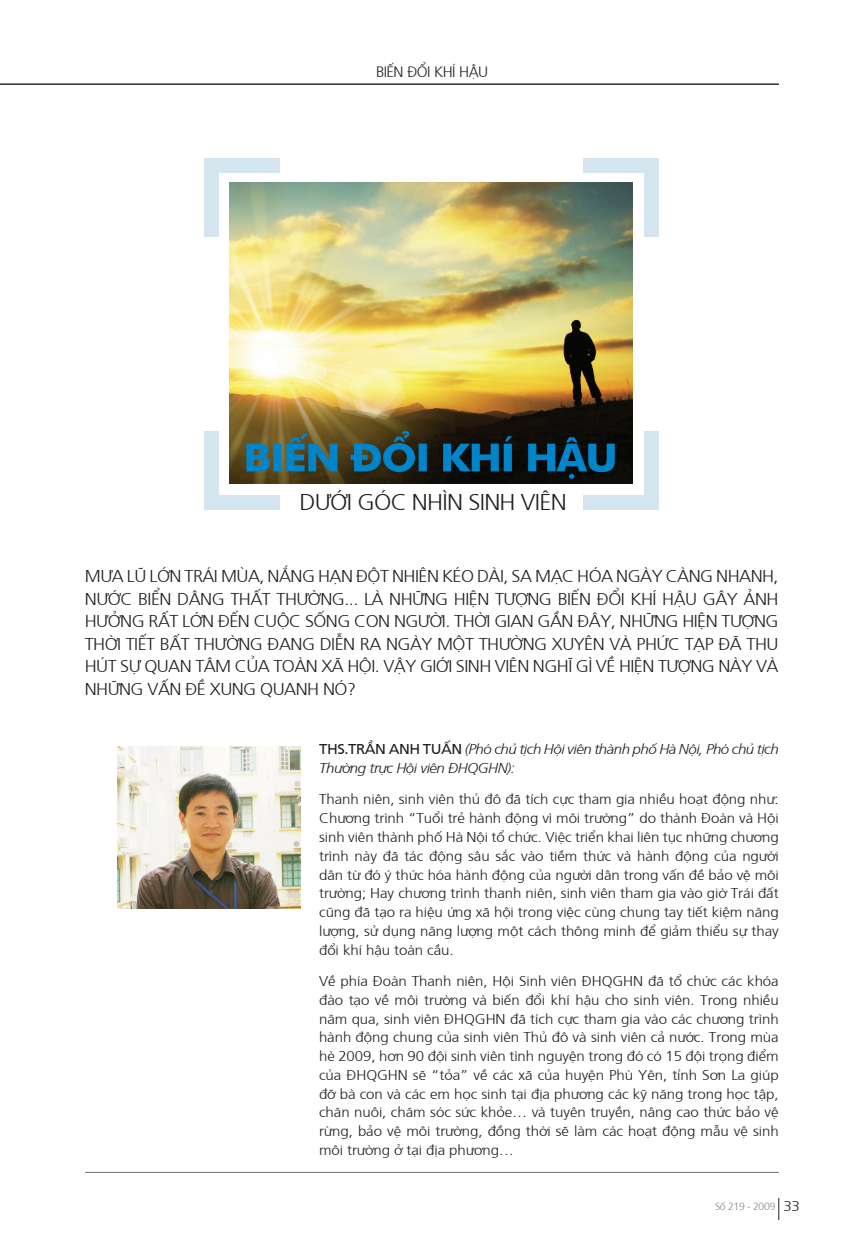
<style>
.page{position:relative;width:864px;height:1242px;background:#fff}
.page>*{position:absolute;margin:0;border:0;box-sizing:border-box;transform-origin:0 0}
.t1{font:300 22.8px "Frutiger";letter-spacing:-.03em;color:#231f20;scale:1.05 1}
.t2{font:300 17.1px/22.5px "Frutiger";letter-spacing:-.03em;color:#231f20;scale:1.05 1}
.t3{font:300 17.1px "Frutiger";letter-spacing:.08em;color:#231f20;scale:1.05 1}
.t4{font:300 15px "Frutiger";letter-spacing:-.04em;color:#231f20}
.t5{font:300 14.25px/18.8px "Frutiger";letter-spacing:-.005em;color:#231f20;text-align:justify;scale:1.05 1}
.t6{font:italic 300 14.25px/18.8px "Frutiger";letter-spacing:-.03em;color:#231f20;scale:1.05 1}
.t7{font:300 10.5px "Frutiger";letter-spacing:-.03em;color:#838c91}
.s1{font-weight:400;font-style:normal}
.s2{font-size:14.25px;color:#231f20}
</style>
<div class="page">
<img style="left:229px;top:182px;width:403px;height:301px">
<div style="left:643px;top:431px;width:15px;height:78px;background:#d5e5ef"></div>
<div style="left:583px;top:495px;width:75px;height:14px;background:#d5e5ef"></div>
<div style="left:204px;top:431px;width:14px;height:78px;background:#d5e5ef"></div>
<div style="left:204px;top:495px;width:75px;height:14px;background:#d5e5ef"></div>
<div style="left:204px;top:158px;width:14px;height:79px;background:#d5e5ef"></div>
<div style="left:204px;top:158px;width:75px;height:15px;background:#d5e5ef"></div>
<div style="left:643px;top:158px;width:15px;height:79px;background:#d5e5ef"></div>
<div style="left:583px;top:158px;width:75px;height:15px;background:#d5e5ef"></div>
<svg style="left:246px;top:431px;width:368px;height:48px;background:#1e444e"></svg>
<img style="left:118px;top:746px;width:182px;height:162px">
<hr style="left:0;top:84px;width:778px;height:1px;background:#262324">
<hr style="left:85px;top:1172px;width:693px;height:1px;background:#6c6d70">
<svg style="left:778px;top:1198px;width:1px;height:22px"></svg>
<p class="t4" style="left:376px;top:61px;width:14px">BIẾN</p>
<p class="t4" style="left:407px;top:61px;width:69px">ĐỔI KHÍ HẬU</p>
<h1 class="t1" style="left:299px;top:486px;width:256px">dưới góc nhìn sinh viên</h1>
<p class="t3" style="left:85px;top:564px;width:143px">Mưa lũ lớn trái mùa</p>
<p class="t2" style="left:259px;top:564px;width:315px">, nắng hạn đột nhiên kéo dài, sa mạc hóa</p>
<p class="t2" style="left:85px;top:564px;width:662px;text-indent:531px">ngày càng nhanh, nước biển dâng thất thường... là những hiện tượng biến đổi khí</p>
<p class="t2" style="left:85px;top:586px;width:662px;text-indent:577px">hậu gây ảnh hưởng rất lớn đến cuộc sống con người. Th ời gian gần đây, những hiện tượng thời tiết bất thường đang diễn ra ngày một thường xuyên và ph ức tạp đã thu h út sự quan tâm của toàn xã hội. Vậy g iới sinh viên nghĩ gì về h iện tượng này và những vấn đề xung quanh nó?</p>
<p class="t6" style="left:319px;top:739px;width:439px"><span class="s1">THS .TRẦN ANH TUẤN</span> (Phó chủ tịch Hội viên thành phố Hà Nội, Phó chủ tịch<br>Thường trực Hội viên ĐHQGHN):</p>
<p class="t5" style="left:319px;top:789px;width:439px">Thanh niên, sinh viên thủ đô đã tích cực tham gia nhiều hoạt động như:<br>Chương trình “Tuổi trẻ hành động vì môi trường” do thành Đoàn và Hội sinh viên thành phố Hà Nội tổ chức. Việc triển khai liên tục những chương trình này đã tác động sâu sắc vào tiềm thức và hà nh động của người dân từ đó ý thức hóa hành động của người dân trong vấn đề bảo vệ môi trường; Hay chương trình thanh niên, sinh viên tham gia vào giờ Trái đất cũng đã tạo ra hiệu ứng xã hội trong việc cù ng chung tay tiết kiệm năng lượng, sử dụ ng năng lượng một cách thông minh để giảm thiểu sự thay đổi khí hậu toàn cầu.</p>
<p class="t5" style="left:319px;top:970px;width:439px;text-align:left">Về phía Đoàn Thanh niên, Hội Sinh viên ĐHQGHN đã tổ chức các khóa đào tạo về môi trường và biến đổi khí hậ u cho sinh viên. Trong nhiều năm qua, sinh viên ĐHQGHN đã tích cực tham gia vào các chương trình hành động chung của sinh viên Thủ đô và sinh viên cả nước. Trong mùa hè 2009, hơn 90 đội sinh viên tình nguyện trong đó có 15 đội trọng điểm của ĐHQGHN sẽ “tỏa” về các xã của huyện Phù Yên, tỉnh Sơn La giúp đỡ bà con và các em học sinh tại địa phương các kỹ năng trong học tập, chăn nuôi, chăm sóc sức khỏe… và tuyên truyền, nâng cao thức bảo vệ rừng, bảo vệ môi trường, đồng thời sẽ là m các hoạt động mẫ u vệ sinh môi trường ở tạ i địa phương…</p>
<p class="t7" style="left:714px;top:1198px;width:86px">Số 219 - 2009 <span class="s2">33</span></p>
</div>
